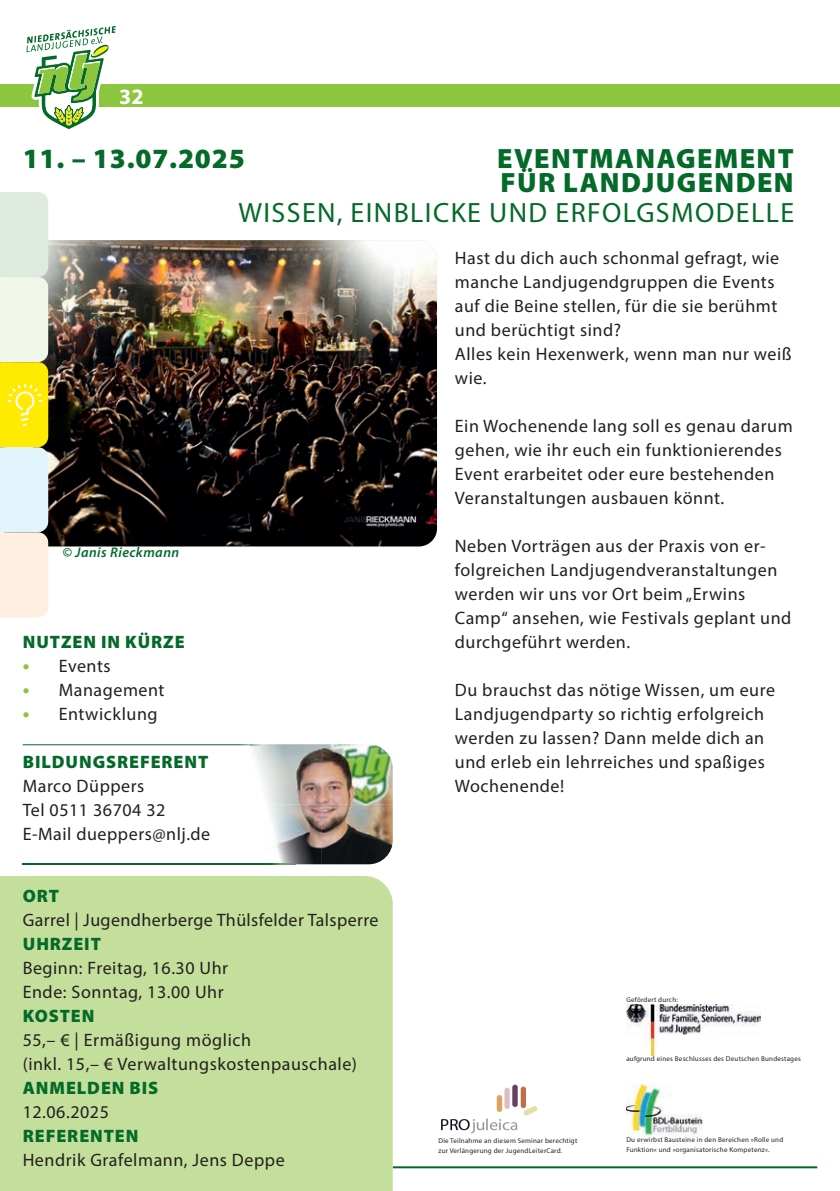
<style>
.page{position:relative;width:840px;height:1191px;background:#fff}
.page>*{position:absolute;margin:0;border:0;box-sizing:border-box;transform-origin:0 0}
.t1{font:900 28px/24px "Myriad Pro";letter-spacing:.05em;color:#046a29}
.t2{font:28px "Myriad Pro";letter-spacing:.05em;color:#046a29}
.t3{font:700 22px "Myriad Pro";color:#fff}
.t4{font:18px/24px "Myriad Pro";letter-spacing:.03em;color:#231f20}
.t5{font:900 18px "Myriad Pro";letter-spacing:.05em;color:#046a29}
.t6{font:italic 600 14px "Myriad Pro";letter-spacing:.03em;color:#046a29}
.t7{font:7px/10px "Myriad Pro";letter-spacing:.03em;color:#231f20}
.s1{font-weight:700;font-size:20px;color:#8bc63e}
</style>
<div class="page">
<div style="left:0;top:84px;width:839px;height:23px;background:#8bc63e"></div>
<svg style="left:26px;top:26px;width:90px;height:104px"></svg>
<img style="left:48px;top:240px;width:389px;height:306px">
<hr style="left:392px;top:1166px;width:424px;height:2px;background:#046a29">
<div style="left:0;top:876px;width:392px;height:315px;background:#c4df9b"></div>
<hr style="left:23px;top:863px;width:228px;height:1px;background:#046a29">
<svg style="left:0;top:192px;width:48px;height:425px;background:#edeebb"></svg>
<img style="left:251px;top:744px;width:141px;height:120px">
<img style="left:251px;top:863px;width:44px;height:1px">
<svg style="left:23px;top:744px;width:238px;height:1px"></svg>
<img style="left:626px;top:1084px;width:77px;height:53px">
<img style="left:441px;top:1084px;width:97px;height:50px">
<img style="left:626px;top:1004px;width:133px;height:51px">
<p class="t3" style="left:119px;top:82px;width:26px">32</p>
<h1 class="t1" style="left:23px;top:145px;width:223px">11. – 13.07.2025</h1>
<h1 class="t1" style="left:497px;top:145px;width:298px">EVENTMANAGEMENT<br>FÜR LANDJUGENDEN</h1>
<p class="t6" style="left:62px;top:543px;width:118px">© Janis Rieckmann</p>
<p class="t5" style="left:23px;top:630px;width:163px">NUTZEN IN KÜRZE</p>
<p class="t4" style="left:23px;top:654px;width:89px"><span class="s1">•</span> Events</p>
<p class="t4" style="left:23px;top:678px;width:143px"><span class="s1">•</span> Management</p>
<p class="t4" style="left:23px;top:702px;width:136px"><span class="s1">•</span> Entwicklung</p>
<p class="t5" style="left:23px;top:750px;width:187px">BILDUNGSREFERENT</p>
<p class="t4" style="left:23px;top:774px;width:189px">Marco Düppers<br>Tel 0511 36704 32<br>E-Mail dueppers@nlj.de</p>
<h1 class="t2" style="left:238px;top:195px;width:557px">WISSEN, EINBLICKE UND ERFOLGSMODELLE</h1>
<p class="t4" style="left:454px;top:246px;width:338px">Hast du dich auch schonmal gefragt, wie manche Landjugendgruppen die Events auf die Beine stellen, für die sie berühmt und berüchtigt sind?<br>Alles kein Hexenwerk, wenn man nur weiß wie.</p>
<p class="t4" style="left:454px;top:414px;width:339px">Ein Wochenende lang soll es genau darum gehen, wie ihr euch ein funktionierendes Event erarbeitet oder eure bestehenden Veranstaltungen ausbauen könnt.</p>
<p class="t4" style="left:454px;top:534px;width:338px">Neben Vorträgen aus der Praxis von er&shy;folgreichen Landjugendveranstaltungen werden wir uns vor Ort beim „Erwins Camp“ ansehen, wie Festivals geplant und durchgeführt werden.</p>
<p class="t4" style="left:454px;top:678px;width:321px">Du brauchst das nötige Wissen, um eure Landjugendparty so richtig erfolgreich werden zu lassen? Dann melde dich an und erleb ein lehrreiches und spaßiges Wochenende!</p>
<p class="t5" style="left:23px;top:883px;width:38px">ORT</p>
<p class="t4" style="left:23px;top:907px;width:357px">Garrel | Jugendherberge Thülsfelder Talsperre</p>
<p class="t5" style="left:23px;top:931px;width:80px">UHRZEIT</p>
<p class="t4" style="left:23px;top:955px;width:207px">Beginn: Freitag, 16.30 Uhr<br>Ende: Sonntag, 13.00 Uhr</p>
<p class="t5" style="left:23px;top:1003px;width:73px">KOSTEN</p>
<p class="t4" style="left:23px;top:1027px;width:336px">55,– € | Ermäßigung möglich<br>(inkl. 15,– € Verwaltungskostenpauschale)</p>
<p class="t5" style="left:23px;top:1075px;width:137px">ANMELDEN BIS</p>
<p class="t4" style="left:23px;top:1099px;width:88px">12.06.2025</p>
<p class="t5" style="left:23px;top:1123px;width:117px">REFERENTEN</p>
<p class="t4" style="left:23px;top:1147px;width:263px">Hendrik Grafelmann, Jens Deppe</p>
<p class="t7" style="left:438px;top:1135px;width:140px">Die Teilnahme an diesem Seminar berechtigt zur Verlängerung der JugendLeiterCard.</p>
<p class="t7" style="left:626px;top:995px;width:53px">Gefördert durch:</p>
<p class="t7" style="left:626px;top:1054px;width:176px">aufgrund eines Beschlusses des Deutschen Bundestages</p>
<p class="t7" style="left:626px;top:1134px;width:158px">Du erwirbst Bausteine in den Bereichen »Rolle und<br>Funktion« und »organisatorische Kompetenz«.</p>
</div>
